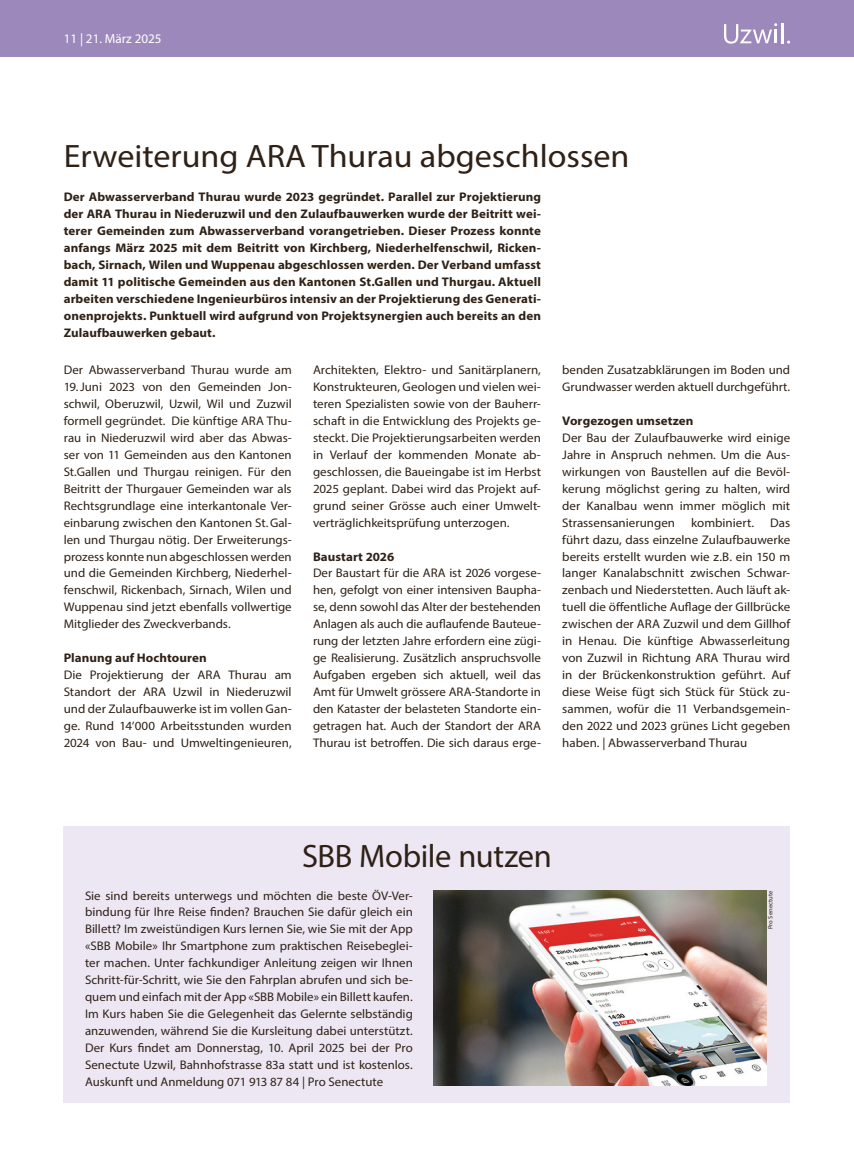
<style>
.page{position:relative;width:854px;height:1156px;background:#fff}
.page>*{position:absolute;margin:0;border:0;box-sizing:border-box;transform-origin:0 0}
.t1{font:32.5px "Myriad Pro";color:#2f2116;scale:1.05 1}
.t2{font:32.5px "Myriad Pro";color:#2f2116}
.t3{font:13.12px "Myriad Pro";color:#fff}
.t4{font:12.5px/16.9px "Myriad Pro";color:#2f2116;text-align:justify}
.t5{font:12.5px/16.9px "Myriad Pro";color:#2f2116;text-align:justify;scale:1.04 1}
.t6{font:700 12.5px/17px "Myriad Pro";letter-spacing:.005em;color:#2f2116;text-align:justify;scale:1.04 1}
.t7{font:6.25px "Myriad Pro";color:#2f2116;scale:1.05 1}
</style>
<div class="page">
<div style="left:0;top:0;width:11px;height:57px;background:#9c88ba"></div>
<div style="left:11px;top:0;width:843px;height:57px;background:#9c88ba"></div>
<hr style="left:781px;top:23px;width:2px;height:20px;background:#fff">
<svg style="left:724px;top:23px;width:53px;height:21px"></svg>
<div style="left:64px;top:826px;width:726px;height:276px;background:#ece7f3"></div>
<img style="left:433px;top:890px;width:333px;height:195px">
<p class="t3" style="left:64px;top:31px;width:99px">11 | 21. März 2025</p>
<h1 class="t1" style="left:64px;top:136px;width:540px">Erweiterung ARA Thurau abgeschlossen</h1>
<p class="t6" style="left:64px;top:188px;width:460px">Der Abwasserverband Thurau wurde 2023 gegründet. Parallel zur Projektierung der ARA Thurau in Niederuzwil und den Zulaufbauwerken wurde der Beitritt wei&shy;terer Gemeinden zum Abwasserverband vorangetrieben. Dieser Prozess konnte anfangs März 2025 mit dem Beitritt von Kirchberg, Niederhelfenschwil, Ricken&shy;bach, Sirnach, Wilen und Wuppenau abgeschlossen werden. Der Verband umfasst damit 11 politische Gemeinden aus den Kantonen St.Gallen und Thurgau. Aktuell arbeiten verschiedene Ingenieurbüros intensiv an der Projektierung des Generati&shy;onenprojekts. Punktuell wird aufgrund von Projektsynergien auch bereits an den Zulaufbauwerken gebaut.</p>
<p class="t4" style="left:64px;top:361px;width:229px">Der Abwasserverband Thurau wurde am 19.Juni 2023 von den Gemeinden Jon&shy;schwil, Oberuzwil, Uzwil, Wil und Zuzwil formell gegründet. Die künftige ARA Thu&shy;rau in Niederuzwil wird aber das Abwas&shy;ser von 11 Gemeinden aus den Kantonen St.Gallen und Thurgau reinigen. Für den Beitritt der Thurgauer Gemeinden war als Rechtsgrundlage eine interkantonale Ver&shy;einbarung zwischen den Kantonen St.Gal&shy;len und Thurgau nötig. Der Erweiterungs&shy;prozess konnte nun abgeschlossen werden und die Gemeinden Kirchberg, Niederhel&shy;fenschwil, Rickenbach, Sirnach, Wilen und Wuppenau sind jetzt ebenfalls vollwertige Mitglieder des Zweckverbands.</p>
<p class="t6" style="left:64px;top:649px;width:139px">Planung auf Hochtouren</p>
<p class="t5" style="left:64px;top:666px;width:221px">Die Projektierung der ARA Thurau am Standort der ARA Uzwil in Niederuzwil und der Zulaufbauwerke ist im vollen Gan&shy;ge. Rund 14‘000 Arbeitsstunden wurden 2024 von Bau- und Umweltingenieuren,</p>
<p class="t5" style="left:313px;top:361px;width:221px">Architekten, Elektro- und Sanitärplanern, Konstrukteuren, Geologen und vielen wei&shy;teren Spezialisten sowie von der Bauherr&shy;schaft in die Entwicklung des Projekts ge&shy;steckt. Die Projektierungsarbeiten werden in Verlauf der kommenden Monate ab&shy;geschlossen, die Baueingabe ist im Herbst 2025 geplant. Dabei wird das Projekt auf&shy;grund seiner Grösse auch einer Umwelt&shy;verträglichkeitsprüfung unterzogen.</p>
<p class="t6" style="left:313px;top:547px;width:80px">Baustart 2026</p>
<p class="t4" style="left:313px;top:564px;width:229px">Der Baustart für die ARA ist 2026 vorgese&shy;hen, gefolgt von einer intensiven Baupha&shy;se, denn sowohl das Alter der bestehenden Anlagen als auch die auflaufende Bauteue&shy;rung der letzten Jahre erfordern eine zügi&shy;ge Realisierung. Zusätzlich anspruchsvolle Aufgaben ergeben sich aktuell, weil das Amt für Umwelt grössere ARA-Standorte in den Kataster der belasteten Standorte ein&shy;getragen hat. Auch der Standort der ARA Thurau ist betroffen. Die sich daraus erge-</p>
<p class="t4" style="left:562px;top:361px;width:229px">benden Zusatzabklärungen im Boden und<br>Grundwasser werden aktuell durchgeführt.</p>
<p class="t6" style="left:562px;top:411px;width:128px">Vorgezogen umsetzen</p>
<p class="t5" style="left:562px;top:429px;width:221px">Der Bau der Zulaufbauwerke wird einige Jahre in Anspruch nehmen. Um die Aus&shy;wirkungen von Baustellen auf die Bevöl&shy;kerung möglichst gering zu halten, wird der Kanalbau wenn immer möglich mit Strassensanierungen</p>
<p class="t5" style="left:691px;top:513px;width:62px">kombiniert.</p>
<p class="t5" style="left:562px;top:513px;width:221px;text-indent:208px">Das führt dazu, dass einzelne Zulaufbauwerke bereits erstellt wurden wie z.B. ein 150 m langer Kanalabschnitt zwischen Schwar&shy;zenbach und Niederstetten. Auch läuft ak&shy;tuell die öffentliche Auflage der Gillbrücke zwischen der ARA Zuzwil und dem Gillhof in Henau. Die künftige Abwasserleitung von Zuzwil in Richtung ARA Thurau wird in der Brückenkonstruktion geführt. Auf diese Weise fügt sich Stück für Stück zu&shy;sammen, wofür die 11 Verbandsgemein&shy;den 2022 und 2023 grünes Licht gegeben haben. | Abwasserverband Thurau</p>
<h1 class="t2" style="left:302px;top:835px;width:251px">SBB Mobile nutzen</h1>
<p class="t4" style="left:85px;top:886px;width:329px">Sie sind bereits unterwegs und möchten die beste ÖV-Ver&shy;bindung für Ihre Reise finden? Brauchen Sie dafür gleich ein Billett? Im zweistündigen Kurs lernen Sie, wie Sie mit der App «SBB Mobile» Ihr Smartphone zum praktischen Reisebeglei&shy;ter machen. Unter fachkundiger Anleitung zeigen wir Ihnen Schritt-für-Schritt, wie Sie den Fahrplan abrufen und sich be&shy;quem und einfach mit der App «SBB Mobile» ein Billett kaufen.<br>Im Kurs haben Sie die Gelegenheit das Gelernte selbständig anzuwenden, während Sie die Kursleitung dabei unterstützt.<br>Der Kurs findet am Donnerstag, 10. April 2025 bei der Pro Senectute Uzwil, Bahnhofstrasse 83a statt und ist kostenlos.<br>Auskunft und Anmeldung 071 913 87 84 | Pro Senectute</p>
<p class="t7" style="left:766px;top:928px;width:38px;rotate:-90deg">Pro Senectute</p>
</div>
